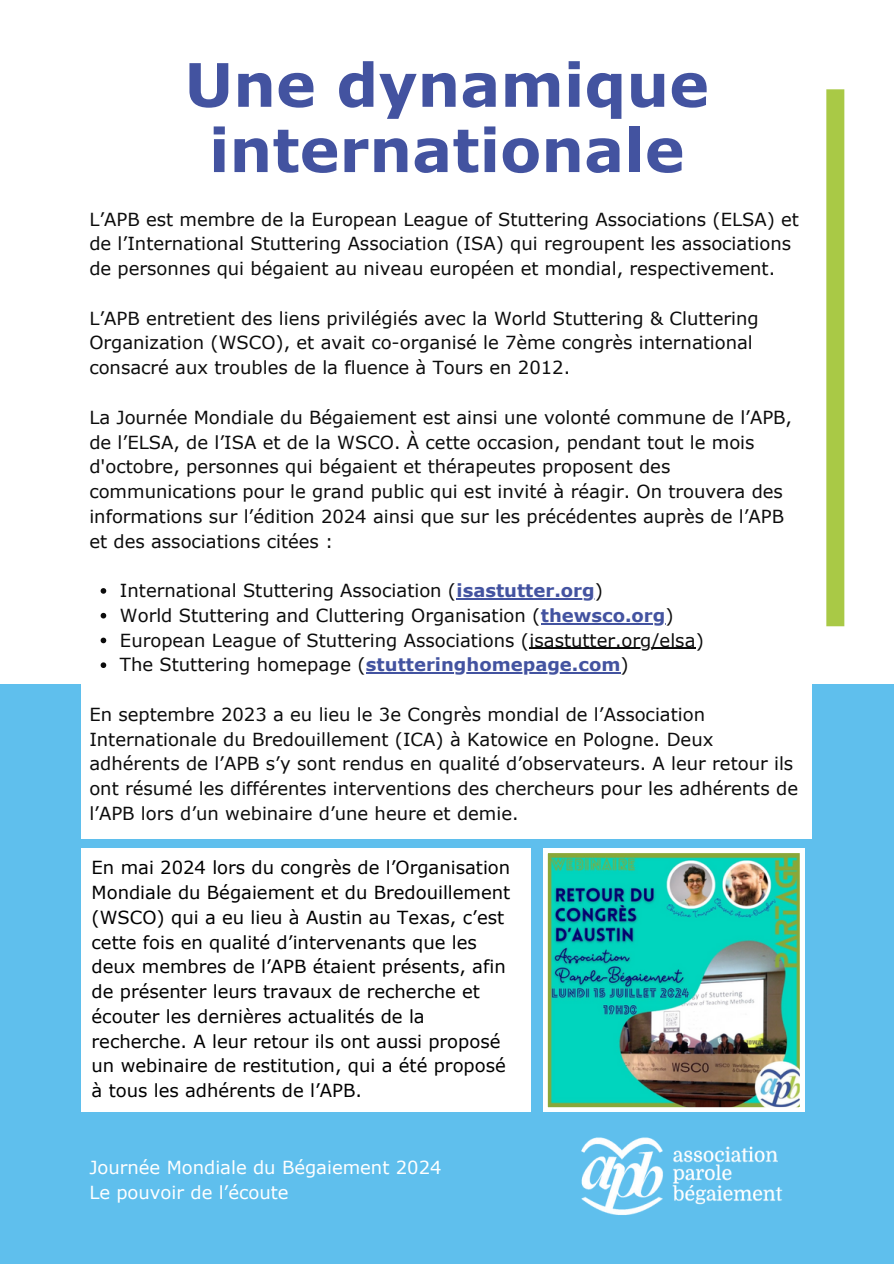
<style>
.page{position:relative;width:894px;height:1264px;background:#fff}
.page>*{position:absolute;margin:0;border:0;box-sizing:border-box;transform-origin:0 0}
.t1{font:700 60px/65.2px "Verdana";color:#4353a0;text-align:center}
.t2{font:18px/24.8px "Verdana";color:#0c0c0c}
.t3{font:18px/24.8px "Verdana";color:#000}
.t4{font:18px/24.8px "Verdana";color:#fff}
.s1{font-weight:700;color:#4353a0}
</style>
<div class="page">
<div style="left:0;top:683px;width:893px;height:580px;background:#5fbfed"></div>
<div style="left:82px;top:848px;width:448px;height:263px;background:#fff"></div>
<div style="left:82px;top:576px;width:729px;height:263px;background:#fff"></div>
<svg style="left:101px;top:588px;width:5px;height:5px"></svg>
<hr style="left:456px;top:598px;width:138px;height:1px;background:#4353a0">
<svg style="left:101px;top:613px;width:5px;height:5px"></svg>
<hr style="left:540px;top:623px;width:125px;height:1px;background:#4353a0">
<svg style="left:101px;top:637px;width:5px;height:6px"></svg>
<hr style="left:529px;top:647px;width:166px;height:2px;background:#0c0c0c">
<svg style="left:101px;top:662px;width:5px;height:6px"></svg>
<hr style="left:366px;top:672px;width:254px;height:1px;background:#4353a0">
<img style="left:581px;top:1137px;width:202px;height:78px">
<img style="left:543px;top:848px;width:261px;height:263px">
<div style="left:826px;top:89px;width:18px;height:537px;background:#a9c946"></div>
<p class="t1" style="left:184px;top:50px;width:526px">Une dynamique internationale</p>
<h1 class="t2" style="left:89px;top:206px;width:711px">L’APB est membre de la European League of Stuttering Associations (ELSA) et de l’International Stuttering Association (ISA) qui regroupent les associations de personnes qui bégaient au niveau européen et mondial, respectivement.</h1>
<p class="t2" style="left:89px;top:305px;width:670px">L’APB entretient des liens privilégiés avec la World Stuttering &amp; Cluttering<br>Organization (WSCO), et avait co-organisé le 7ème congrès international consacré aux troubles de la fluence à Tours en 2012.</p>
<p class="t2" style="left:89px;top:404px;width:704px">La Journée Mondiale du Bégaiement est ainsi une volonté commune de l’APB, de l’ELSA, de l’ISA et de la WSCO. À cette occasion, pendant tout le mois d'octobre, personnes qui bégaient et thérapeutes proposent des communications pour le grand public qui est invité à réagir. On trouvera des informations sur l’édition 2024 ainsi que sur les précédentes auprès de l’APB et des associations citées :</p>
<p class="t2" style="left:120px;top:577px;width:484px">International Stuttering Association (<span class="s1">isastutter.org</span>)</p>
<p class="t2" style="left:120px;top:602px;width:555px">World Stuttering and Cluttering Organisation (<span class="s1">thewsco.org</span>)</p>
<p class="t2" style="left:120px;top:627px;width:585px">European League of Stuttering Associations (isastutter.org/elsa)</p>
<p class="t2" style="left:120px;top:652px;width:510px">The Stuttering homepage (<span class="s1">stutteringhomepage.com</span>)</p>
<p class="t2" style="left:89px;top:701px;width:617px">En septembre 2023 a eu lieu le 3e Congrès mondial de l’Association</p>
<p class="t2" style="left:89px;top:726px;width:710px">Internationale du Bredouillement (ICA) à Katowice en Pologne. Deux adhérents de l’APB s’y sont rendus en qualité d’observateurs. A leur retour ils ont résumé les différentes interventions des chercheurs pour les adhérents de l’APB lors d’un webinaire d’une heure et demie.</p>
<p class="t3" style="left:92px;top:854px;width:420px">En mai 2024 lors du congrès de l’Organisation Mondiale du Bégaiement et du Bredouillement (WSCO) qui a eu lieu à Austin au Texas, c’est cette fois en qualité d’intervenants que les deux membres de l’APB étaient présents, afin de présenter leurs travaux de recherche et écouter les dernières actualités de la recherche. A leur retour ils ont aussi proposé un webinaire de restitution, qui a été proposé à tous les adhérents de l’APB.</p>
<p class="t4" style="left:89px;top:1154px;width:353px">Journée Mondiale du Bégaiement 2024<br>Le pouvoir de l’écoute</p>
</div>
